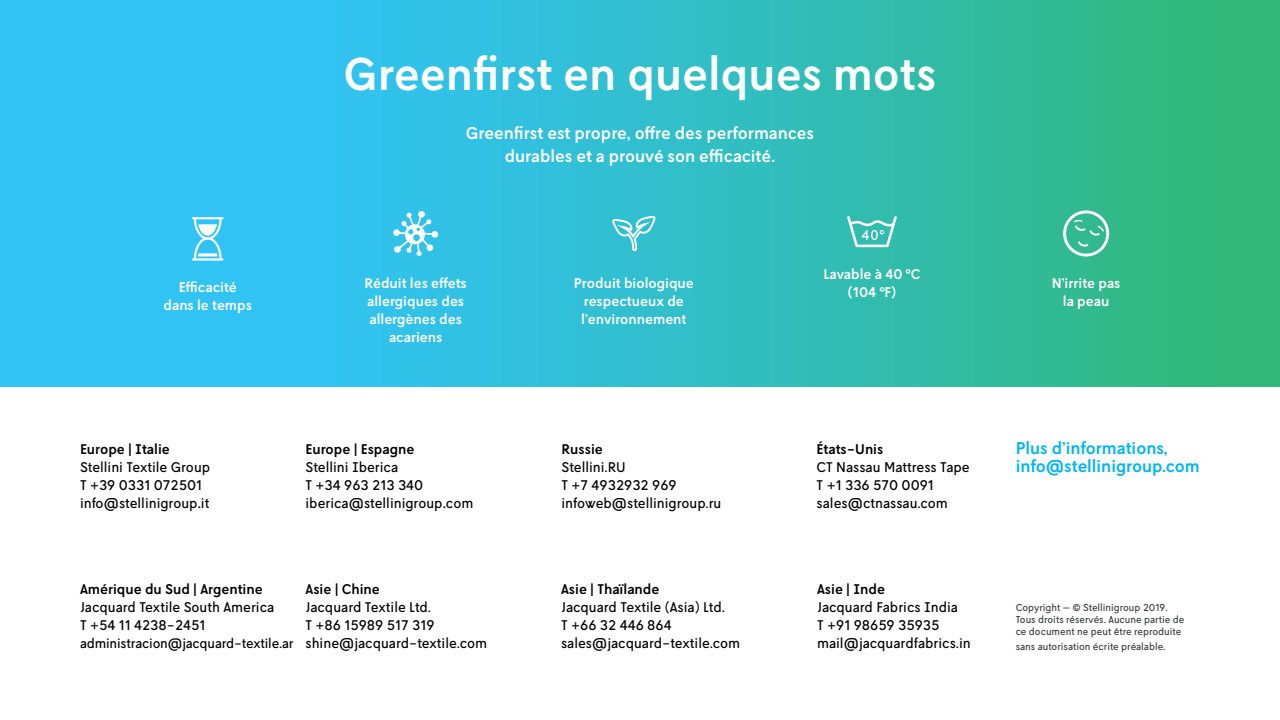
<style>
.page{position:relative;width:1280px;height:720px;background:#fff}
.page>*{position:absolute;margin:0;border:0;box-sizing:border-box;transform-origin:0 0}
.t1{font:500 45.8px "L10";color:#fff}
.t2{font:500 17px/22.5px "L10";color:#fff;text-align:center}
.t3{font:500 17px/18px "L10";color:#00b5f2}
.t4{font:14px/18px "L10";color:#000}
.t5{font:500 14px/18px "L10";color:#fff;text-align:center}
.t6{font:500 14px "L10";color:#000}
.t7{font:13.5px "L10";letter-spacing:-.01em;color:#000}
.t8{font:10px/12px "L10";color:#3a3b3c}
</style>
<div class="page">
<div style="left:0;top:0;width:1280px;height:386px;background:linear-gradient(to right,#31c5ff,#31b87e)"></div>
<svg style="left:1060px;top:210px;width:52px;height:47px;background:#59c7a3"></svg>
<svg style="left:612px;top:215px;width:43px;height:154px;background:#3cc2d2"></svg>
<svg style="left:393px;top:211px;width:46px;height:45px"></svg>
<svg style="left:845px;top:214px;width:54px;height:35px;background:#5ecac0"></svg>
<svg style="left:193px;top:216px;width:30px;height:46px"></svg>
<h1 class="t1" style="left:344px;top:48px;width:594px">Greenfirst en quelques mots</h1>
<p class="t2" style="left:466px;top:122px;width:350px">Greenfirst est propre, offre des performances durables et a prouvé son efficacité.</p>
<p class="t5" style="left:164px;top:278px;width:90px">Efficacité dans le temps</p>
<p class="t5" style="left:365px;top:274px;width:104px">Réduit les effets allergiques des allergènes des acariens</p>
<p class="t6" style="left:80px;top:441px;width:91px">Europe | Italie</p>
<p class="t4" style="left:80px;top:458px;width:132px">Stellini Textile Group<br>T +39 0331 072501 info@stellinigroup.it</p>
<p class="t6" style="left:306px;top:441px;width:110px">Europe | Espagne</p>
<p class="t4" style="left:306px;top:458px;width:169px">Stellini Iberica<br>T +34 963 213 340 iberica@stellinigroup.com</p>
<p class="t6" style="left:80px;top:581px;width:184px">Amérique du Sud | Argentine</p>
<p class="t4" style="left:80px;top:598px;width:196px">Jacquard Textile South America<br>T +54 11 4238-2451</p>
<p class="t7" style="left:80px;top:635px;width:215px">administracion@jacquard-textile.ar</p>
<p class="t6" style="left:306px;top:581px;width:76px">Asie | Chine</p>
<p class="t4" style="left:306px;top:598px;width:183px">Jacquard Textile Ltd.<br>T +86 15989 517 319 shine@jacquard-textile.com</p>
<p class="t5" style="left:574px;top:274px;width:121px">Produit biologique respectueux de l’environnement</p>
<p class="t6" style="left:562px;top:441px;width:43px">Russie</p>
<p class="t4" style="left:562px;top:458px;width:161px">Stellini.RU<br>T +7 4932932 969 infoweb@stellinigroup.ru</p>
<p class="t6" style="left:561px;top:581px;width:100px">Asie | Thaïlande</p>
<p class="t4" style="left:561px;top:598px;width:181px">Jacquard Textile (Asia) Ltd.<br>T +66 32 446 864 sales@jacquard-textile.com</p>
<p class="t5" style="left:824px;top:265px;width:98px">Lavable à 40 °C (104 °F)</p>
<p class="t6" style="left:817px;top:441px;width:68px">États-Unis</p>
<p class="t4" style="left:817px;top:458px;width:155px">CT Nassau Mattress Tape<br>T +1 336 570 0091 sales@ctnassau.com</p>
<p class="t6" style="left:817px;top:581px;width:69px">Asie | Inde</p>
<p class="t4" style="left:817px;top:598px;width:155px">Jacquard Fabrics India<br>T +91 98659 35935 mail@jacquardfabrics.in</p>
<p class="t5" style="left:1052px;top:274px;width:70px">N’irrite pas la peau</p>
<p class="t3" style="left:1016px;top:439px;width:186px">Plus d’informations, info@stellinigroup.com</p>
<p class="t8" style="left:1016px;top:602px;width:170px">Copyright — © Stellinigroup 2019.<br>Tous droits réservés. Aucune partie de ce document ne peut être reproduite</p>
<p class="t8" style="left:1016px;top:641px;width:151px">sans autorisation écrite préalable.</p>
</div>
